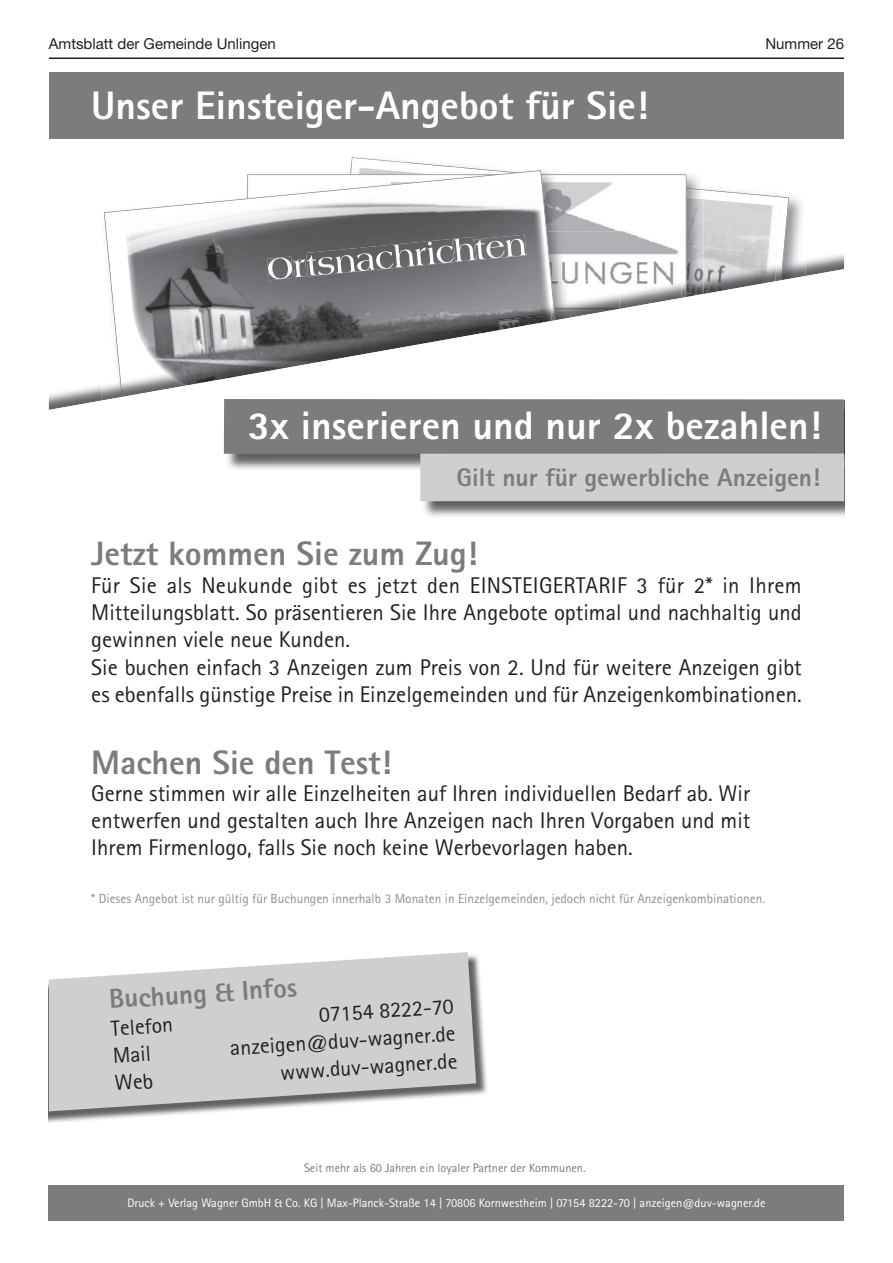
<style>
.page{position:relative;width:893px;height:1263px;background:#fff}
.page>*{position:absolute;margin:0;border:0;box-sizing:border-box;transform-origin:0 0}
.t1{font:800 39.75px "Rotis Sans Serif Std";color:#fff}
.t2{font:800 33.9px "Rotis Sans Serif Std";color:#7c7c7c}
.t3{font:800 27.3px "Rotis Sans Serif Std";color:#7c7c7c}
.t4{font:800 25.5px "Rotis Sans Serif Std";color:#7c7c7c}
.t5{font:22.65px/27.3px "Rotis Sans Serif";color:#231f20}
.t6{font:21.9px "Rotis Sans Serif";color:#231f20}
.t7{font:15px "Helvetica Neue LT Std";color:#231f20}
.t8{font:13.2px "Rotis Sans Serif Std";color:#8f8f8f}
.t9{font:12.3px "Rotis Sans Serif Std";color:#fff}
.t10{font:12.3px "Rotis Sans Serif Std";color:#7c7c7c}
</style>
<div class="page">
<hr style="left:49px;top:57px;width:795px;height:2px;background:#231f20">
<img style="left:789px;top:196px;width:55px;height:73px">
<img style="left:351px;top:163px;width:438px;height:106px">
<img style="left:620px;top:171px;width:84px;height:17px">
<img style="left:686px;top:190px;width:18px;height:8px">
<img style="left:686px;top:198px;width:18px;height:71px">
<svg style="left:686px;top:188px;width:18px;height:2px"></svg>
<img style="left:620px;top:174px;width:66px;height:95px">
<img style="left:350px;top:167px;width:270px;height:4px">
<img style="left:351px;top:167px;width:152px;height:3px">
<img style="left:555px;top:171px;width:65px;height:3px">
<img style="left:555px;top:198px;width:65px;height:33px">
<img style="left:555px;top:231px;width:65px;height:38px">
<img style="left:555px;top:174px;width:65px;height:24px">
<img style="left:104px;top:170px;width:451px;height:99px">
<svg style="left:49px;top:269px;width:795px;height:233px"></svg>
<div style="left:49px;top:1185px;width:795px;height:35px;background:#7c7c7c"></div>
<div style="left:50px;top:72px;width:794px;height:67px;background:#7c7c7c"></div>
<img style="left:844px;top:401px;width:1px;height:54px">
<img style="left:226px;top:454px;width:194px;height:17px">
<div style="left:224px;top:399px;width:620px;height:55px;background:#7c7c7c"></div>
<img style="left:844px;top:471px;width:1px;height:47px">
<img style="left:422px;top:501px;width:422px;height:16px">
<svg style="left:844px;top:455px;width:1px;height:16px"></svg>
<div style="left:420px;top:453px;width:424px;height:48px;background:#cfcfcf"></div>
<img style="left:49px;top:956px;width:438px;height:167px">
<svg style="left:49px;top:952px;width:427px;height:159px;background:#d0d0d0"></svg>
<svg style="left:115px;top:1073px;width:38px;height:17px"></svg>
<p class="t7" style="left:49px;top:35px;width:229px">Amtsblatt der Gemeinde Unlingen</p>
<p class="t7" style="left:765px;top:35px;width:80px">Nummer 26</p>
<h1 class="t1" style="left:91px;top:81px;width:559px">Unser Einsteiger-Angebot für Sie!</h1>
<h1 class="t1" style="left:248px;top:401px;width:575px">3x inserieren und nur 2x bezahlen!</h1>
<p class="t4" style="left:457px;top:461px;width:365px">Gilt nur für gewerbliche Anzeigen!</p>
<h2 class="t2" style="left:91px;top:532px;width:388px">Jetzt kommen Sie zum Zug!</h2>
<p class="t5" style="left:91px;top:571px;width:712px">Für Sie als Neukunde gibt es jetzt den EINSTEIGERTARIF 3 für 2* in Ihrem Mitteilungsblatt. So präsentieren Sie Ihre Angebote optimal und nachhaltig und gewinnen viele neue Kunden.<br>Sie buchen einfach 3 Anzeigen zum Preis von 2. Und für weitere Anzeigen gibt es ebenfalls günstige Preise in Einzelgemeinden und für Anzeigenkombinationen.</p>
<h2 class="t2" style="left:91px;top:740px;width:302px">Machen Sie den Test!</h2>
<p class="t5" style="left:91px;top:779px;width:661px;text-align:justify">Gerne stimmen wir alle Einzelheiten auf Ihren individuellen Bedarf ab. Wir entwerfen und gestalten auch Ihre Anzeigen nach Ihren Vorgaben und mit Ihrem Firmenlogo, falls Sie noch keine Werbevorlagen haben.</p>
<p class="t8" style="left:91px;top:890px;width:675px">* Dieses Angebot ist nur gültig für Buchungen innerhalb 3 Monaten in Einzelgemeinden, jedoch nicht für Anzeigenkombinationen.</p>
<p class="t3" style="left:108px;top:982px;width:190px;rotate:-4deg">Buchung &amp; Infos</p>
<p class="t6" style="left:110px;top:1015px;width:64px;rotate:-4deg">Telefon</p>
<p class="t6" style="left:318px;top:1002px;width:137px;rotate:-4deg">07154 8222-70</p>
<p class="t6" style="left:229px;top:1036px;width:227px;rotate:-4deg">anzeigen@duv-wagner.de</p>
<p class="t6" style="left:280px;top:1060px;width:179px;rotate:-4deg">www.duv-wagner.de</p>
<p class="t6" style="left:112px;top:1043px;width:40px;rotate:-4deg">Mail</p>
<p class="t10" style="left:304px;top:1160px;width:283px">Seit mehr als 60 Jahren ein loyaler Partner der Kommunen.</p>
<p class="t9" style="left:127px;top:1196px;width:639px">Druck + Verlag Wagner GmbH &amp; Co. KG | Max-Planck-Straße 14 | 70806 Kornwestheim | 07154 8222-70 | anzeigen@duv-wagner.de</p>
</div>
